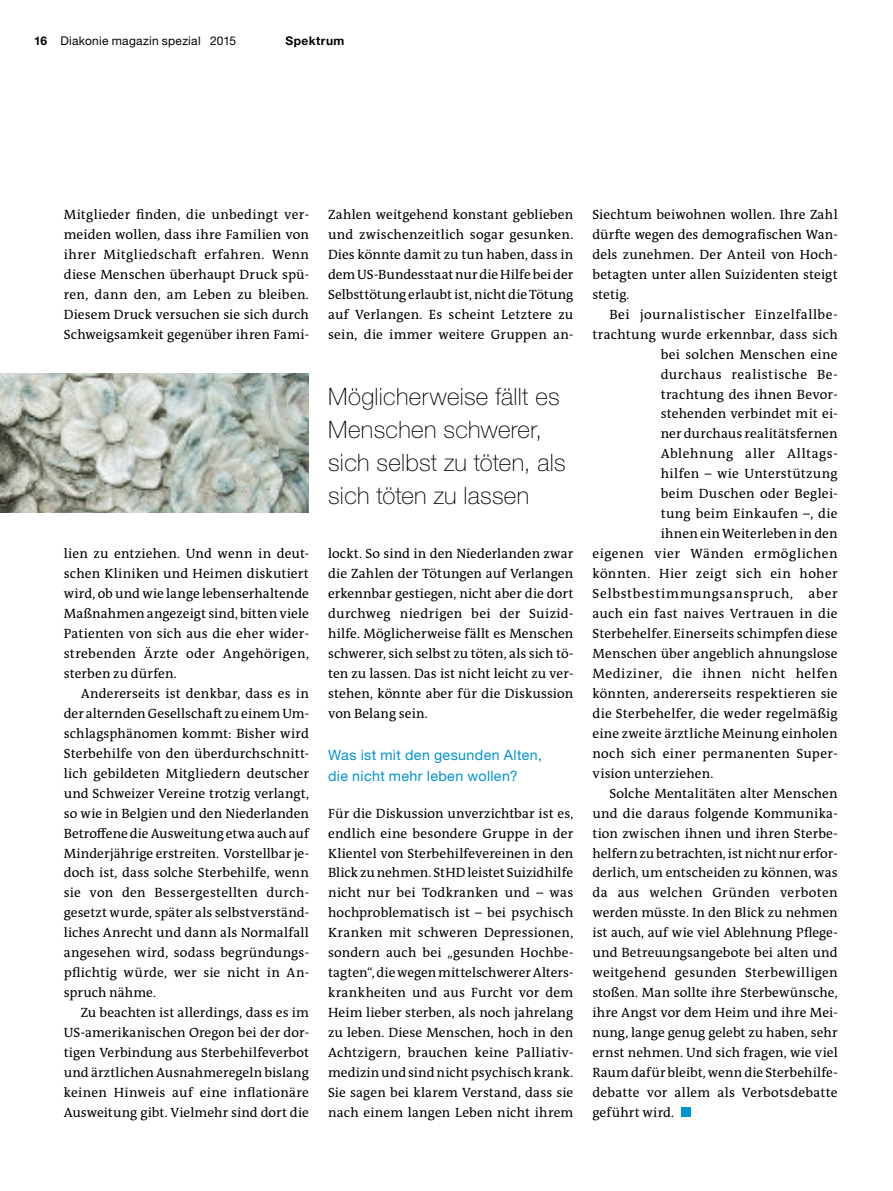
<style>
.page{position:relative;width:893px;height:1191px;background:#fff}
.page>*{position:absolute;margin:0;border:0;box-sizing:border-box;transform-origin:0 0}
.t1{font:100 24px/33px "Helvetica Neue LT Std";letter-spacing:.015em;color:#000}
.t2{font:14.25px/21px "Helvetica Neue LT Std";letter-spacing:.025em;color:#0093d2}
.t3{font:13.5px/20px "The Antiqua B LP5 Plain";letter-spacing:.015em;color:#000;text-align:justify}
.t4{font:13.5px "The Antiqua B LP5 Plain";letter-spacing:.04em;color:#000}
.t5{font:13.5px "The Antiqua B LP5 Plain";letter-spacing:.035em;color:#000}
.t6{font:13.5px "The Antiqua B LP5 Plain";letter-spacing:.055em;color:#000}
.t7{font:12px "Helvetica Neue LT Std";letter-spacing:.02em;color:#000}
.t8{font:700 12px "Helvetica Neue LT Std";letter-spacing:.035em;color:#000}
.s1{font-weight:700}
</style>
<div class="page">
<div style="left:681px;top:1107px;width:9px;height:10px;background:#0093d2"></div>
<img style="left:0;top:373px;width:309px;height:140px">
<p class="t7" style="left:34px;top:33px;width:204px"><span class="s1">16</span> Diakonie magazin spezial 2015</p>
<p class="t8" style="left:285px;top:33px;width:60px">Spektrum</p>
<p class="t3" style="left:64px;top:204px;width:247px">Mitglieder finden, die unbedingt ver&shy;meiden wollen, dass ihre Familien von ihrer Mitgliedschaft erfahren. Wenn diese Menschen überhaupt Druck spü&shy;ren, dann den, am Leben zu bleiben.<br>Diesem Druck versuchen sie sich durch Schweigsamkeit gegenüber ihren Fami-</p>
<p class="t3" style="left:64px;top:543px;width:247px">lien zu entziehen. Und wenn in deut&shy;schen Kliniken und Heimen diskutiert wird, ob und wie lange lebenserhaltende Maßnahmen angezeigt sind, bitten viele Patienten von sich aus die eher wider&shy;strebenden Ärzte oder Angehörigen, sterben zu dürfen.</p>
<p class="t3" style="left:64px;top:683px;width:247px;text-indent:17px">Andererseits ist denkbar, dass es in der alternden Gesellschaft zu einem Um&shy;schlagsphänomen kommt: Bisher wird Sterbehilfe von den überdurchschnitt&shy;lich gebildeten Mitgliedern deutscher und Schweizer Vereine trotzig verlangt, so wie in Belgien und den Niederlanden Betroffene die Ausweitung etwa auch auf Minderjährige erstreiten. Vorstellbar je&shy;doch ist, dass solche Sterbehilfe, wenn sie von den Bessergestellten durch&shy;gesetzt wurde, später als selbstverständ&shy;liches Anrecht und dann als Normalfall angesehen wird, sodass begründungs&shy;pflichtig würde, wer sie nicht in An&shy;spruch nähme.</p>
<p class="t3" style="left:64px;top:1002px;width:247px;text-indent:17px">Zu beachten ist allerdings, dass es im US-amerikanischen Oregon bei der dor&shy;tigen Verbindung aus Sterbehilfeverbot und ärztlichen Ausnahmeregeln bislang keinen Hinweis auf eine inflationäre Ausweitung gibt. Vielmehr sind dort die</p>
<p class="t3" style="left:328px;top:204px;width:247px">Zahlen weitgehend konstant geblieben und zwischenzeitlich sogar gesunken.<br>Dies könnte damit zu tun haben, dass in dem US-Bundesstaat nur die Hilfe bei der Selbsttötung erlaubt ist, nicht die Tötung auf Verlangen. Es scheint Letztere zu sein, die immer weitere Gruppen an-</p>
<h1 class="t1" style="left:328px;top:379px;width:239px">Möglicherweise fällt es<br>Menschen schwerer, sich selbst zu töten, als sich töten zu lassen</h1>
<p class="t3" style="left:328px;top:543px;width:247px">lockt. So sind in den Niederlanden zwar die Zahlen der Tötungen auf Verlangen erkennbar gestiegen, nicht aber die dort durchweg niedrigen bei der Suizid&shy;hilfe. Möglicherweise fällt es Menschen schwerer, sich selbst zu töten, als sich tö&shy;ten zu lassen. Das ist nicht leicht zu ver&shy;stehen, könnte aber für die Diskussion von Belang sein.</p>
<p class="t2" style="left:328px;top:744px;width:215px">Was ist mit den gesunden Alten, die nicht mehr leben wollen?</p>
<p class="t3" style="left:328px;top:802px;width:247px">Für die Diskussion unverzichtbar ist es, endlich eine besondere Gruppe in der Klientel von Sterbehilfevereinen in den Blick zu nehmen. StHD leistet Suizidhilfe nicht nur bei Todkranken und – was hochproblematisch ist – bei psychisch Kranken mit schweren Depressionen, sondern auch bei „gesunden Hochbe&shy;tagten“, die wegen mittelschwerer Alters&shy;krankheiten und aus Furcht vor dem Heim lieber sterben, als noch jahrelang zu leben. Diese Menschen, hoch in den Achtzigern, brauchen keine Palliativ&shy;medizin und sind nicht psychisch krank.<br>Sie sagen bei klarem Verstand, dass sie nach einem langen Leben nicht ihrem</p>
<p class="t3" style="left:592px;top:204px;width:247px">Siechtum beiwohnen wollen. Ihre Zahl dürfte wegen des demografischen Wan&shy;dels zunehmen. Der Anteil von Hoch&shy;betagten unter allen Suizidenten steigt stetig.</p>
<p class="t4" style="left:609px;top:305px;width:230px">Bei journalistischer Einzelfallbe-</p>
<p class="t3" style="left:592px;top:324px;width:247px">trachtung wurde erkennbar, dass sich</p>
<p class="t3" style="left:661px;top:344px;width:178px">bei solchen Menschen eine</p>
<p class="t5" style="left:661px;top:364px;width:178px">durchaus realistische Be-</p>
<p class="t3" style="left:661px;top:384px;width:178px">trachtung des ihnen Bevor-</p>
<p class="t3" style="left:661px;top:403px;width:178px">stehenden verbindet mit ei-</p>
<p class="t3" style="left:661px;top:423px;width:178px">ner durchaus realitätsfernen</p>
<p class="t4" style="left:661px;top:444px;width:178px">Ablehnung aller Alltags-</p>
<p class="t3" style="left:661px;top:463px;width:179px">hilfen – wie Unterstützung</p>
<p class="t3" style="left:661px;top:483px;width:178px">beim Duschen oder Beglei-</p>
<p class="t3" style="left:661px;top:503px;width:178px">tung beim Einkaufen –, die</p>
<p class="t3" style="left:661px;top:523px;width:178px">ihnen ein Weiterleben in den</p>
<p class="t5" style="left:592px;top:544px;width:247px">eigenen vier Wänden ermöglichen</p>
<p class="t3" style="left:592px;top:563px;width:247px">könnten. Hier zeigt sich ein hoher</p>
<p class="t6" style="left:592px;top:584px;width:247px">Selbstbestimmungsanspruch, aber</p>
<p class="t3" style="left:592px;top:603px;width:247px">auch ein fast naives Vertrauen in die</p>
<p class="t3" style="left:592px;top:623px;width:247px">Sterbehelfer. Einerseits schimpfen diese</p>
<p class="t3" style="left:592px;top:643px;width:247px">Menschen über angeblich ahnungslose</p>
<p class="t4" style="left:592px;top:664px;width:247px">Mediziner, die ihnen nicht helfen</p>
<p class="t3" style="left:592px;top:683px;width:247px">könnten, andererseits respektieren sie</p>
<p class="t3" style="left:592px;top:703px;width:247px">die Sterbehelfer, die weder regelmäßig</p>
<p class="t3" style="left:592px;top:723px;width:247px">eine zweite ärztliche Meinung einholen</p>
<p class="t3" style="left:592px;top:743px;width:247px">noch sich einer permanenten Super-</p>
<p class="t3" style="left:592px;top:763px;width:123px">vision unterziehen.</p>
<p class="t3" style="left:609px;top:783px;width:230px">Solche Mentalitäten alter Menschen</p>
<p class="t3" style="left:592px;top:802px;width:247px">und die daraus folgende Kommunika-</p>
<p class="t3" style="left:592px;top:822px;width:247px">tion zwischen ihnen und ihren Sterbe-</p>
<p class="t3" style="left:592px;top:842px;width:247px">helfern zu betrachten, ist nicht nur erfor-</p>
<p class="t3" style="left:592px;top:862px;width:247px">derlich, um entscheiden zu können, was</p>
<p class="t3" style="left:592px;top:882px;width:247px">da aus welchen Gründen verboten</p>
<p class="t3" style="left:592px;top:902px;width:247px">werden müsste. In den Blick zu nehmen</p>
<p class="t3" style="left:592px;top:922px;width:247px">ist auch, auf wie viel Ablehnung Pflege-</p>
<p class="t3" style="left:592px;top:942px;width:247px">und Betreuungsangebote bei alten und</p>
<p class="t3" style="left:592px;top:962px;width:247px">weitgehend gesunden Sterbewilligen</p>
<p class="t3" style="left:592px;top:982px;width:247px">stoßen. Man sollte ihre Sterbewünsche,</p>
<p class="t3" style="left:592px;top:1002px;width:247px">ihre Angst vor dem Heim und ihre Mei-</p>
<p class="t3" style="left:592px;top:1022px;width:247px">nung, lange genug gelebt zu haben, sehr</p>
<p class="t3" style="left:592px;top:1042px;width:247px">ernst nehmen. Und sich fragen, wie viel</p>
<p class="t3" style="left:592px;top:1062px;width:247px">Raum dafür bleibt, wenn die Sterbehilfe-</p>
<p class="t3" style="left:592px;top:1082px;width:247px">debatte vor allem als Verbotsdebatte</p>
<p class="t3" style="left:592px;top:1102px;width:83px">geführt wird.</p>
</div>
